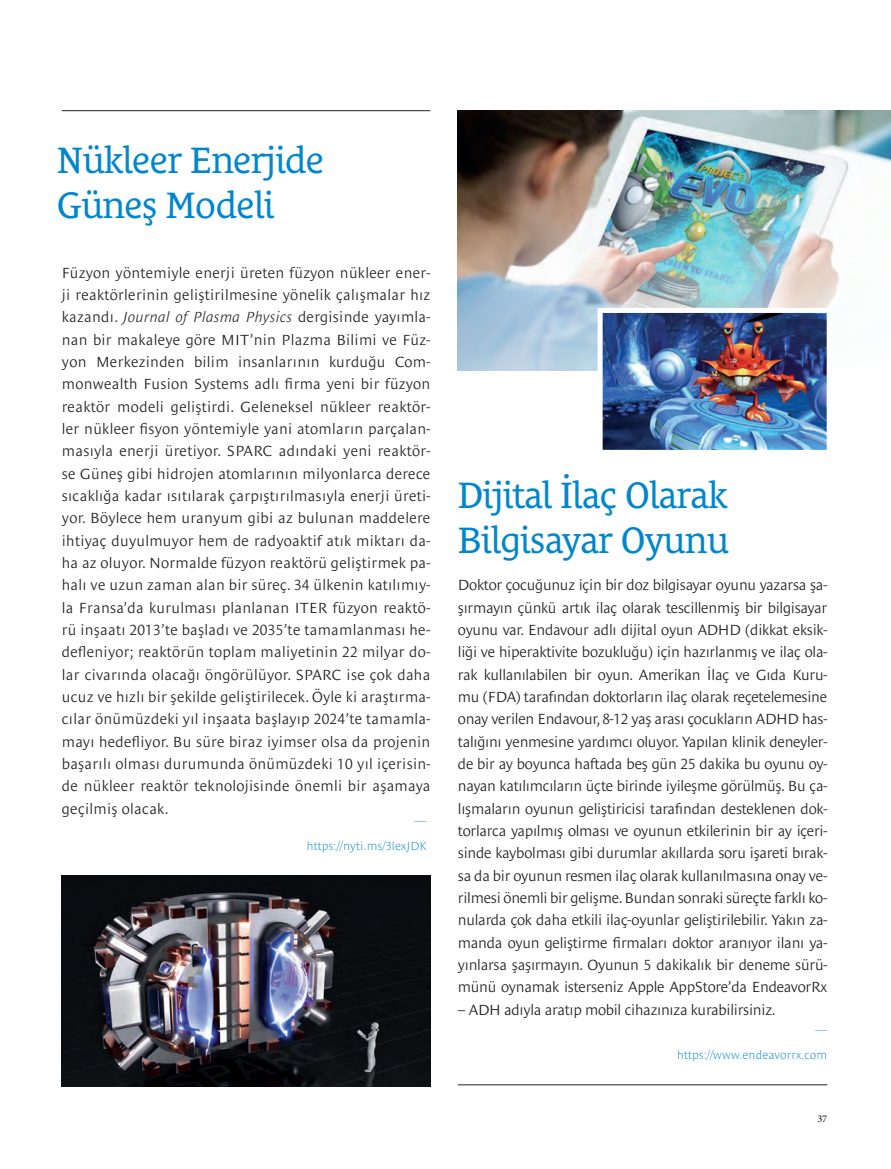
<style>
.page{position:relative;width:891px;height:1169px;background:#fff}
.page>*{position:absolute;margin:0;border:0;box-sizing:border-box;transform-origin:0 0}
.t1{font:37.5px/45px "Le Monde Courrier Pro";letter-spacing:-.025em;color:#0086cc}
.t2{font:300 15px/22.4px "Le Monde Sans Pro";letter-spacing:-.02em;color:#231f20;text-align:justify}
.t3{font:300 expanded 12px "Le Monde Sans Pro";letter-spacing:.01em;color:#0086cc}
.t4{font:500 10.35px "Minion Pro";color:#231f20}
.s1{font-style:italic}
</style>
<div class="page">
<hr style="left:458px;top:1084px;width:369px;height:1px;background:#231f20">
<img style="left:62px;top:875px;width:368px;height:211px">
<img style="left:458px;top:111px;width:433px;height:259px">
<hr style="left:62px;top:110px;width:368px;height:1px;background:#231f20">
<img style="left:595px;top:305px;width:239px;height:145px">
<h1 class="t1" style="left:57px;top:133px;width:269px">Nükleer Enerjide<br>Güneş Modeli</h1>
<p class="t2" style="left:62px;top:259px;width:370px">Füzyon yöntemiyle enerji üreten füzyon nükleer ener&shy;ji reaktörlerinin geliştirilmesine yönelik çalışmalar hız kazandı. <span class="s1">Journal of Plasma Physics</span> dergisinde yayımla&shy;nan bir makaleye göre MIT’nin Plazma Bilimi ve Füz&shy;yon Merkezinden bilim insanlarının kurduğu Com&shy;monwealth Fusion Systems adlı firma yeni bir füzyon reaktör modeli geliştirdi. Geleneksel nükleer reaktör&shy;ler nükleer fisyon yöntemiyle yani atomların parçalan&shy;masıyla enerji üretiyor. SPARC adındaki yeni reaktör&shy;se Güneş gibi hidrojen atomlarının milyonlarca derece sıcaklığa kadar ısıtılarak çarpıştırılmasıyla enerji üreti&shy;yor. Böylece hem uranyum gibi az bulunan maddelere ihtiyaç duyulmuyor hem de radyoaktif atık miktarı da&shy;ha az oluyor. Normalde füzyon reaktörü geliştirmek pa&shy;halı ve uzun zaman alan bir süreç. 34 ülkenin katılımıy&shy;la Fransa’da kurulması planlanan ITER füzyon reaktö&shy;rü inşaatı 2013’te başladı ve 2035’te tamamlanması he&shy;defleniyor; reaktörün toplam maliyetinin 22 milyar do&shy;lar civarında olacağı öngörülüyor. SPARC ise çok daha ucuz ve hızlı bir şekilde geliştirilecek. Öyle ki araştırma&shy;cılar önümüzdeki yıl inşaata başlayıp 2024’te tamamla&shy;mayı hedefliyor. Bu süre biraz iyimser olsa da projenin başarılı olması durumunda önümüzdeki 10 yıl içerisin&shy;de nükleer reaktör teknolojisinde önemli bir aşamaya geçilmiş olacak.</p>
<p class="t3" style="left:414px;top:806px;width:14px">__</p>
<p class="t3" style="left:307px;top:836px;width:121px">https://nyti.ms/3lexJDK</p>
<h1 class="t1" style="left:458px;top:468px;width:273px">Dijital İlaç Olarak<br>Bilgisayar Oyunu</h1>
<p class="t2" style="left:458px;top:572px;width:371px">Doktor çocuğunuz için bir doz bilgisayar oyunu yazarsa şa&shy;şırmayın çünkü artık ilaç olarak tescillenmiş bir bilgisayar oyunu var. Endavour adlı dijital oyun ADHD (dikkat eksik&shy;liği ve hiperaktivite bozukluğu) için hazırlanmış ve ilaç ola&shy;rak kullanılabilen bir oyun. Amerikan İlaç ve Gıda Kuru&shy;mu (FDA) tarafından doktorların ilaç olarak reçetelemesine onay verilen Endavour, 8-12 yaş arası çocukların ADHD has&shy;talığını yenmesine yardımcı oluyor. Yapılan klinik deneyler&shy;de bir ay boyunca haftada beş gün 25 dakika bu oyunu oy&shy;nayan katılımcıların üçte birinde iyileşme görülmüş. Bu ça&shy;lışmaların oyunun geliştiricisi tarafından desteklenen dok&shy;torlarca yapılmış olması ve oyunun etkilerinin bir ay içeri&shy;sinde kaybolması gibi durumlar akıllarda soru işareti bırak&shy;sa da bir oyunun resmen ilaç olarak kullanılmasına onay ve&shy;rilmesi önemli bir gelişme. Bundan sonraki süreçte farklı ko&shy;nularda çok daha etkili ilaç-oyunlar geliştirilebilir. Yakın za&shy;manda oyun geliştirme firmaları doktor aranıyor ilanı ya&shy;yınlarsa şaşırmayın. Oyunun 5 dakikalık bir deneme sürü&shy;münü oynamak isterseniz Apple AppStore’da EndeavorRx</p>
<p class="t2" style="left:458px;top:996px;width:319px">– ADH adıyla aratıp mobil cihazınıza kurabilirsiniz.</p>
<p class="t3" style="left:677px;top:1044px;width:152px">https://www.endeavorrx.com</p>
<p class="t4" style="left:817px;top:1111px;width:11px">37</p>
</div>
